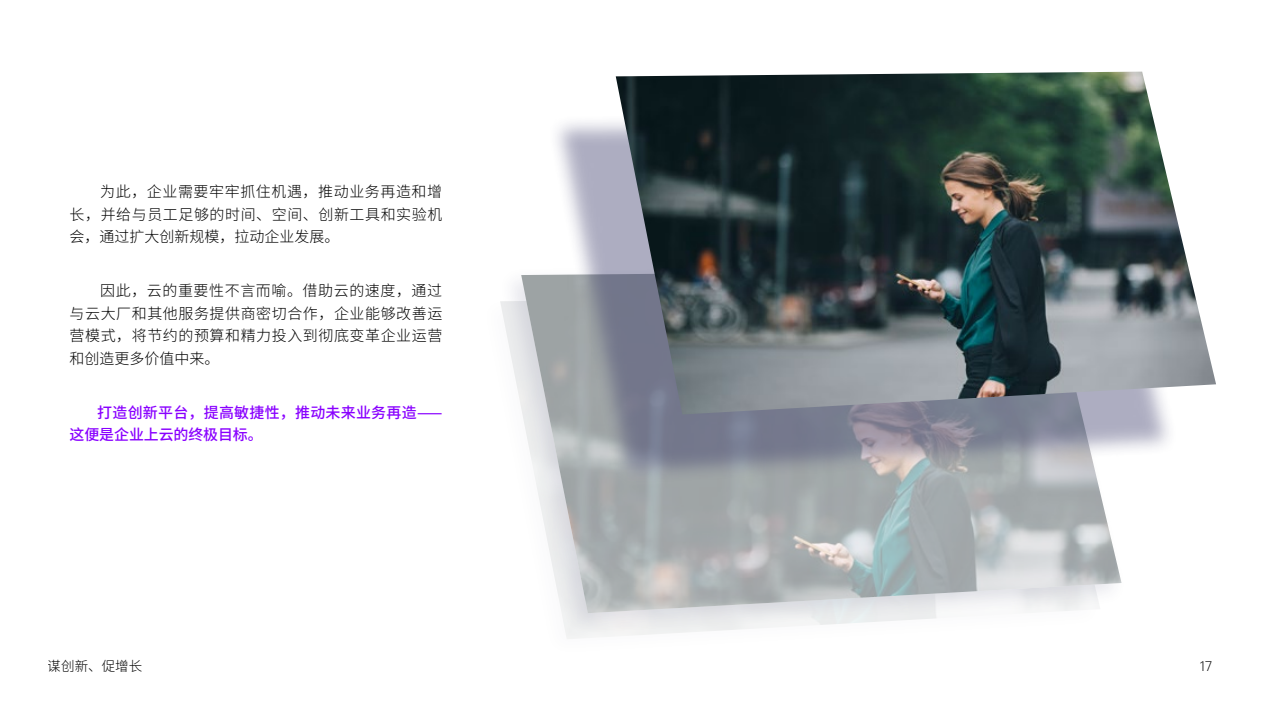
<style>
.page{position:relative;width:1263px;height:711px;background:#fff}
.page>*{position:absolute;margin:0;border:0;box-sizing:border-box;transform-origin:0 0}
.t1{font:300 15px/22.5px "Source Han Sans CN";letter-spacing:.035em;color:#000;text-align:justify}
.t2{font:500 15px/22.5px "Source Han Sans CN";letter-spacing:.015em;color:#8900ff}
.t3{font:300 13.5px "Source Han Sans CN";color:#000}
.t4{font:300 13.5px "Graphik";color:#000}
</style>
<div class="page">
<div style="left:498px;top:262px;width:629px;height:373px;background:#323264;opacity:.12"></div>
<svg style="left:521px;top:262px;width:600px;height:377px"></svg>
<img style="left:521px;top:270px;width:600px;height:342px">
<div style="left:549px;top:111px;width:629px;height:373px;background:#323264;opacity:.4"></div>
<img style="left:616px;top:72px;width:600px;height:342px">
<p class="t1" style="left:70px;top:181px;width:374px;text-indent:31px">为此，企业需要牢牢抓住机遇，推动业务再造和增长，并给与员工足够的时间、空间、创新工具和实验机会，通过扩大创新规模，拉动企业发展。</p>
<p class="t1" style="left:70px;top:279px;width:374px;text-indent:31px">因此，云的重要性不言而喻。借助云的速度，通过与云大厂和其他服务提供商密切合作，企业能够改善运营模式，将节约的预算和精力投入到彻底变革企业运营和创造更多价值中来。</p>
<p class="t2" style="left:70px;top:401px;width:374px;text-indent:28px">打造创新平台，提高敏捷性，推动未来业务再造——这便是企业上云的终极目标。</p>
<p class="t3" style="left:48px;top:657px;width:96px">谋创新、促增长</p>
<p class="t4" style="left:1200px;top:655px;width:13px">17</p>
</div>
